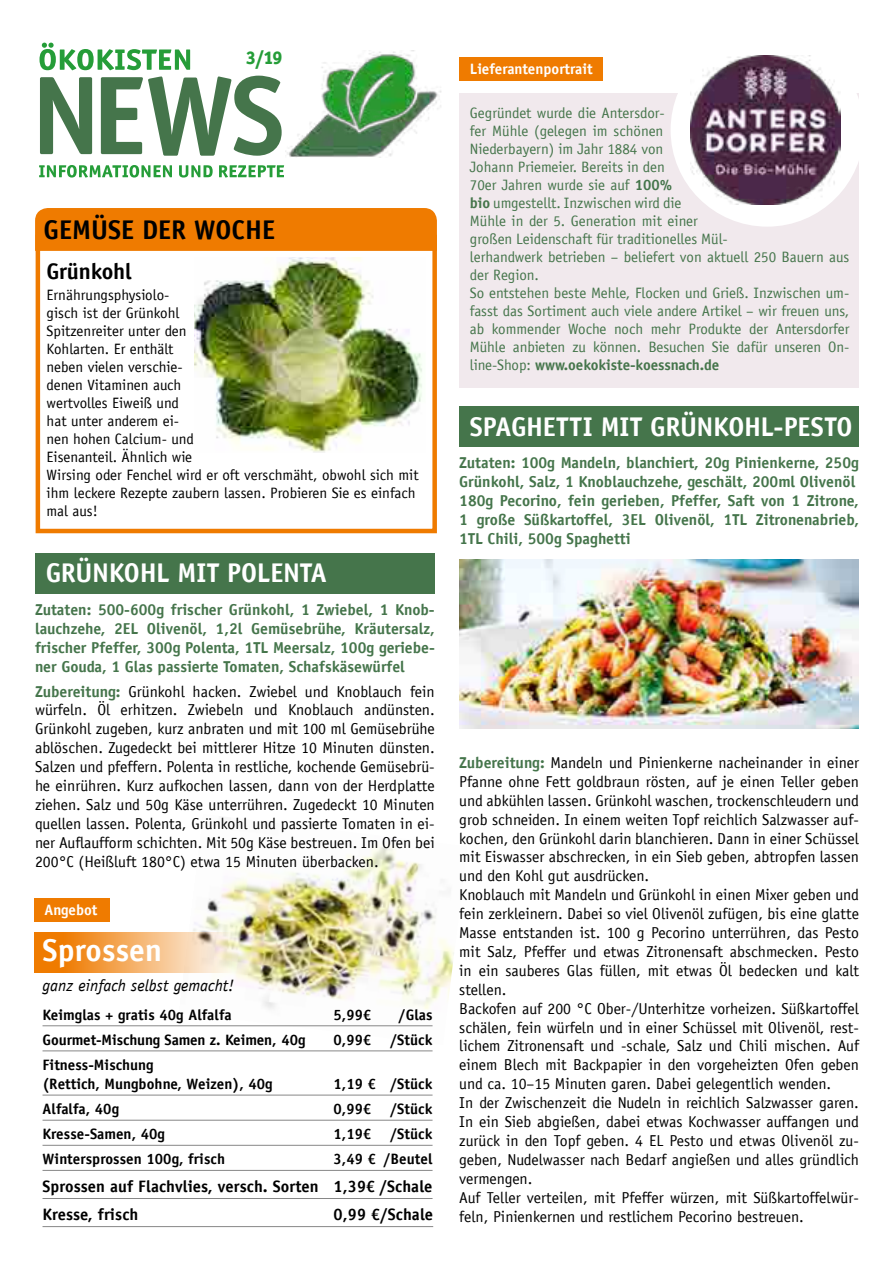
<style>
.page{position:relative;width:893px;height:1263px;background:#fff}
.page>*{position:absolute;margin:0;border:0;box-sizing:border-box;transform-origin:0 0}
.t1{font:700 31.5px "Officina Sans LT";letter-spacing:.005em;color:#fff}
.t2{font:700 27px "Officina Sans LT";letter-spacing:-.01em;color:#fff}
.t3{font:700 27px "Officina Sans LT";color:#000}
.t4{font:700 22.5px "Officina Sans LT";letter-spacing:-.01em;color:#000}
.t5{font:800 18.3px "Officina San ITC";color:#259d38}
.t6{font:700 16.5px/28px "Officina Sans LT";letter-spacing:.005em;color:#000}
.t7{font:italic 16.5px "Officina Sans LT";letter-spacing:.005em;color:#000}
.t8{font:15.75px/18.9px "Officina Sans LT";color:#000}
.t9{font:700 15.75px/18.9px "Officina Sans LT";color:#45754b}
.t10{font:15px/18px "Officina Sans LT";color:#45754b}
.t11{font:15px/18px "Officina Sans LT";color:#000}
.t12{font:700 15px/19px "Officina Sans LT";letter-spacing:.005em;color:#000}
.t13{font:700 15px "Officina Sans LT";color:#fff}
.s1{font-weight:700;color:#45754b}
.s2{font-weight:700}
</style>
<div class="page">
<img style="left:178px;top:846px;width:276px;height:181px">
<img style="left:34px;top:932px;width:375px;height:40px">
<img style="left:285px;top:50px;width:156px;height:108px">
<svg style="left:40px;top:76px;width:242px;height:80px"></svg>
<svg style="left:40px;top:43px;width:150px;height:27px"></svg>
<svg style="left:39px;top:165px;width:245px;height:13px"></svg>
<div style="left:459px;top:406px;width:400px;height:41px;background:#45754b"></div>
<div style="left:35px;top:553px;width:400px;height:41px;background:#45754b"></div>
<div style="left:35px;top:208px;width:402px;height:43px;background:#ef7b00"></div>
<div style="left:36px;top:235px;width:401px;height:298px;border:4px solid #ef7b00"></div>
<div style="left:459px;top:94px;width:400px;height:294px;background:#f1e9ed"></div>
<div style="left:459px;top:57px;width:144px;height:24px;background:#ef7b00"></div>
<img style="left:194px;top:258px;width:228px;height:194px">
<div style="left:671px;top:33px;width:193px;height:194px;background:#fff;border-radius:50%"></div>
<img style="left:691px;top:55px;width:149px;height:150px">
<hr style="left:43px;top:1025px;width:390px;height:1px;background:#878787">
<hr style="left:43px;top:1050px;width:390px;height:1px;background:#878787">
<hr style="left:43px;top:1095px;width:390px;height:1px;background:#878787">
<hr style="left:43px;top:1120px;width:390px;height:1px;background:#878787">
<hr style="left:43px;top:1145px;width:390px;height:1px;background:#878787">
<hr style="left:43px;top:1170px;width:390px;height:1px;background:#878787">
<hr style="left:43px;top:1198px;width:390px;height:1px;background:#878787">
<hr style="left:43px;top:1226px;width:390px;height:1px;background:#878787">
<img style="left:459px;top:559px;width:400px;height:169px">
<div style="left:34px;top:898px;width:76px;height:24px;background:#ef7b00"></div>
<p class="t5" style="left:246px;top:46px;width:38px">3/19</p>
<h2 class="t3" style="left:44px;top:213px;width:233px">GEMÜSE DER WOCHE</h2>
<h3 class="t4" style="left:47px;top:257px;width:87px">Grünkohl</h3>
<p class="t11" style="left:47px;top:286px;width:374px">Ernährungsphysiolo-<br>gisch ist der Grünkohl<br>Spitzenreiter unter den<br>Kohlarten. Er enthält<br>neben vielen verschie-<br>denen Vitaminen auch<br>wertvolles Eiweiß und<br>hat unter anderem ei-<br>nen hohen Calcium- und<br>Eisenanteil. Ähnlich wie<br>Wirsing oder Fenchel wird er oft verschmäht, obwohl sich mit ihm leckere Rezepte zaubern lassen. Probieren Sie es einfach mal aus!</p>
<h2 class="t2" style="left:46px;top:556px;width:283px">GRÜNKOHL MIT POLENTA</h2>
<p class="t9" style="left:35px;top:600px;width:401px;text-align:justify">Zutaten: 500-600g frischer Grünkohl, 1 Zwiebel, 1 Knob&shy;lauchzehe, 2EL Olivenöl, 1,2l Gemüsebrühe, Kräutersalz, frischer Pfeffer, 300g Polenta, 1TL Meersalz, 100g geriebe&shy;ner Gouda, 1 Glas passierte Tomaten, Schafskäsewürfel</p>
<p class="t8" style="left:35px;top:682px;width:401px;text-align:justify"><span class="s1">Zubereitung:</span> Grünkohl hacken. Zwiebel und Knoblauch fein würfeln. Öl erhitzen. Zwiebeln und Knoblauch andünsten.<br>Grünkohl zugeben, kurz anbraten und mit 100 ml Gemüsebrühe ablöschen. Zugedeckt bei mittlerer Hitze 10 Minuten dünsten.<br>Salzen und pfeffern. Polenta in restliche, kochende Gemüsebrü&shy;he einrühren. Kurz aufkochen lassen, dann von der Herdplatte ziehen. Salz und 50g Käse unterrühren. Zugedeckt 10 Minuten quellen lassen. Polenta, Grünkohl und passierte Tomaten in ei&shy;ner Auflaufform schichten. Mit 50g Käse bestreuen. Im Ofen bei 200°C (Heißluft 180°C) etwa 15 Minuten überbacken.</p>
<p class="t13" style="left:45px;top:900px;width:54px">Angebot</p>
<h1 class="t1" style="left:43px;top:930px;width:121px">Sprossen</h1>
<p class="t7" style="left:43px;top:976px;width:193px">ganz einfach selbst gemacht!</p>
<p class="t12" style="left:43px;top:1005px;width:191px">Keimglas + gratis 40g Alfalfa</p>
<p class="t12" style="left:334px;top:1005px;width:40px">5,99€</p>
<p class="t12" style="left:399px;top:1005px;width:35px">/Glas</p>
<p class="t12" style="left:43px;top:1030px;width:265px">Gourmet-Mischung Samen z. Keimen, 40g</p>
<p class="t12" style="left:334px;top:1030px;width:40px">0,99€</p>
<p class="t12" style="left:390px;top:1030px;width:44px">/Stück</p>
<p class="t12" style="left:43px;top:1055px;width:232px">Fitness-Mischung<br>(Rettich, Mungbohne, Weizen), 40g</p>
<p class="t12" style="left:334px;top:1074px;width:100px">1,19 € /Stück</p>
<p class="t12" style="left:43px;top:1099px;width:78px">Alfalfa, 40g</p>
<p class="t12" style="left:334px;top:1099px;width:40px">0,99€</p>
<p class="t12" style="left:390px;top:1099px;width:44px">/Stück</p>
<p class="t12" style="left:43px;top:1124px;width:124px">Kresse-Samen, 40g</p>
<p class="t12" style="left:334px;top:1124px;width:40px">1,19€</p>
<p class="t12" style="left:390px;top:1124px;width:44px">/Stück</p>
<p class="t12" style="left:43px;top:1149px;width:184px">Wintersprossen 100g, frisch</p>
<p class="t12" style="left:334px;top:1149px;width:101px">3,49 € /Beutel</p>
<p class="t6" style="left:43px;top:1172px;width:391px">Sprossen auf Flachvlies, versch. Sorten 1,39€ /Schale<br>Kresse, frisch</p>
<p class="t6" style="left:334px;top:1200px;width:101px">0,99 €/Schale</p>
<p class="t13" style="left:470px;top:60px;width:124px">Lieferantenportrait</p>
<p class="t10" style="left:470px;top:104px;width:381px">Gegründet wurde die Antersdor-<br>fer Mühle (gelegen im schönen<br>Niederbayern) im Jahr 1884 von<br>Johann Priemeier. Bereits in den<br>70er Jahren wurde sie auf <span class="s2">100%<br>bio</span> umgestellt. Inzwischen wird die<br>Mühle in der 5. Generation mit einer<br>großen Leidenschaft für traditionelles Mül-<br>lerhandwerk betrieben – beliefert von aktuell 250 Bauern aus der Region.<br>So entstehen beste Mehle, Flocken und Grieß. Inzwischen um&shy;fasst das Sortiment auch viele andere Artikel – wir freuen uns, ab kommender Woche noch mehr Produkte der Antersdorfer Mühle anbieten zu können. Besuchen Sie dafür unseren On&shy;line-Shop: <span class="s2">www.oekokiste-koessnach.de</span></p>
<h2 class="t2" style="left:470px;top:410px;width:384px">SPAGHETTI MIT GRÜNKOHL-PESTO</h2>
<p class="t9" style="left:459px;top:453px;width:401px">Zutaten: 100g Mandeln, blanchiert, 20g Pinienkerne, 250g Grünkohl, Salz, 1 Knoblauchzehe, geschält, 200ml Olivenöl 180g Pecorino, fein gerieben, Pfeffer, Saft von 1 Zitrone, 1 große Süßkartoffel, 3EL Olivenöl, 1TL Zitronenabrieb, 1TL Chili, 500g Spaghetti</p>
<p class="t8" style="left:459px;top:753px;width:401px"><span class="s1">Zubereitung:</span> Mandeln und Pinienkerne nacheinander in einer Pfanne ohne Fett goldbraun rösten, auf je einen Teller geben und abkühlen lassen. Grünkohl waschen, trockenschleudern und grob schneiden. In einem weiten Topf reichlich Salzwasser auf&shy;kochen, den Grünkohl darin blanchieren. Dann in einer Schüssel mit Eiswasser abschrecken, in ein Sieb geben, abtropfen lassen und den Kohl gut ausdrücken.<br>Knoblauch mit Mandeln und Grünkohl in einen Mixer geben und fein zerkleinern. Dabei so viel Olivenöl zufügen, bis eine glatte Masse entstanden ist. 100 g Pecorino unterrühren, das Pesto mit Salz, Pfeffer und etwas Zitronensaft abschmecken. Pesto in ein sauberes Glas füllen, mit etwas Öl bedecken und kalt stellen.<br>Backofen auf 200 °C Ober-/Unterhitze vorheizen. Süßkartoffel schälen, fein würfeln und in einer Schüssel mit Olivenöl, rest&shy;lichem Zitronensaft und -schale, Salz und Chili mischen. Auf einem Blech mit Backpapier in den vorgeheizten Ofen geben und ca. 10–15 Minuten garen. Dabei gelegentlich wenden.<br>In der Zwischenzeit die Nudeln in reichlich Salzwasser garen.<br>In ein Sieb abgießen, dabei etwas Kochwasser auffangen und zurück in den Topf geben. 4 EL Pesto und etwas Olivenöl zu&shy;geben, Nudelwasser nach Bedarf angießen und alles gründlich vermengen.<br>Auf Teller verteilen, mit Pfeffer würzen, mit Süßkartoffelwür&shy;feln, Pinienkernen und restlichem Pecorino bestreuen.</p>
</div>
